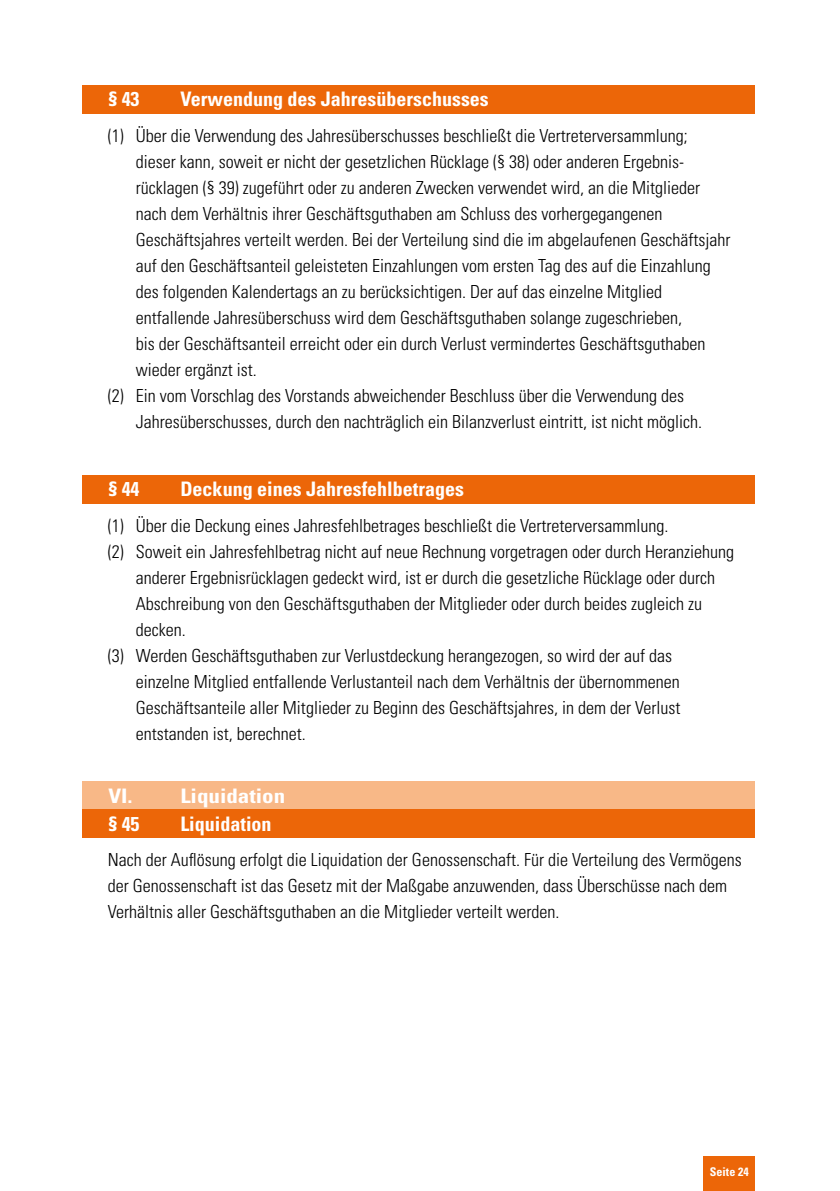
<style>
.page{position:relative;width:840px;height:1191px;background:#fff}
.page>*{position:absolute;margin:0;border:0;box-sizing:border-box;transform-origin:0 0}
.t1{font:700 condensed 20px "Univers";color:#fff}
.t2{font:700 condensed 20px/28.4px "Univers";color:#fff;scale:1.15 1}
.t3{font:300 condensed 18px/26px "Univers";color:#000}
.t4{font:700 condensed 12px "Univers";color:#fff}
</style>
<div class="page">
<div style="left:82px;top:85px;width:672px;height:28px;background:#ec6608"></div>
<div style="left:82px;top:475px;width:672px;height:28px;background:#ec6608"></div>
<div style="left:82px;top:781px;width:672px;height:28px;background:#f8b887"></div>
<div style="left:82px;top:809px;width:672px;height:29px;background:#ec6608"></div>
<div style="left:703px;top:1157px;width:51px;height:34px;background:#ec6608"></div>
<p class="t1" style="left:108px;top:87px;width:33px">§ 43</p>
<p class="t1" style="left:180px;top:87px;width:310px">Verwendung des Jahresüberschusses</p>
<p class="t3" style="left:108px;top:122px;width:581px">(1) Über die Verwendung des Jahresüberschusses beschließt die Vertreterversammlung;</p>
<p class="t3" style="left:136px;top:148px;width:549px">dieser kann, soweit er nicht der gesetzlichen Rücklage (§ 38) oder anderen Ergebnis-</p>
<p class="t3" style="left:136px;top:174px;width:565px">rücklagen (§ 39) zugeführt oder zu anderen Zwecken verwendet wird, an die Mitglieder</p>
<p class="t3" style="left:136px;top:200px;width:528px">nach dem Verhältnis ihrer Geschäftsguthaben am Schluss des vorhergegangenen</p>
<p class="t3" style="left:136px;top:226px;width:596px">Geschäftsjahres verteilt werden. Bei der Verteilung sind die im abgelaufenen Geschäftsjahr</p>
<p class="t3" style="left:136px;top:252px;width:576px">auf den Geschäftsanteil geleisteten Einzahlungen vom ersten Tag des auf die Einzahlung</p>
<p class="t3" style="left:136px;top:278px;width:527px">des folgenden Kalendertags an zu berücksichtigen. Der auf das einzelne Mitglied</p>
<p class="t3" style="left:136px;top:304px;width:547px">entfallende Jahresüberschuss wird dem Geschäftsguthaben solange zugeschrieben,</p>
<p class="t3" style="left:136px;top:330px;width:571px">bis der Geschäftsanteil erreicht oder ein durch Verlust vermindertes Geschäftsguthaben</p>
<p class="t3" style="left:136px;top:356px;width:122px">wieder ergänzt ist.</p>
<p class="t3" style="left:108px;top:382px;width:577px">(2) Ein vom Vorschlag des Vorstands abweichender Beschluss über die Verwendung des</p>
<p class="t3" style="left:136px;top:408px;width:567px">Jahresüberschusses, durch den nachträglich ein Bilanzverlust eintritt, ist nicht möglich.</p>
<p class="t1" style="left:108px;top:477px;width:33px">§ 44</p>
<p class="t1" style="left:180px;top:477px;width:285px">Deckung eines Jahresfehlbetrages</p>
<p class="t3" style="left:108px;top:512px;width:562px">(1) Über die Deckung eines Jahresfehlbetrages beschließt die Vertreterversammlung.</p>
<p class="t3" style="left:108px;top:538px;width:627px">(2) Soweit ein Jahresfehlbetrag nicht auf neue Rechnung vorgetragen oder durch Heranziehung</p>
<p class="t3" style="left:136px;top:564px;width:580px">anderer Ergebnisrücklagen gedeckt wird, ist er durch die gesetzliche Rücklage oder durch</p>
<p class="t3" style="left:136px;top:590px;width:567px">Abschreibung von den Geschäftsguthaben der Mitglieder oder durch beides zugleich zu</p>
<p class="t3" style="left:136px;top:616px;width:51px">decken.</p>
<p class="t3" style="left:108px;top:642px;width:565px">(3) Werden Geschäftsguthaben zur Verlustdeckung herangezogen, so wird der auf das</p>
<p class="t3" style="left:136px;top:668px;width:545px">einzelne Mitglied entfallende Verlustanteil nach dem Verhältnis der übernommenen</p>
<p class="t3" style="left:136px;top:694px;width:546px">Geschäftsanteile aller Mitglieder zu Beginn des Geschäftsjahres, in dem der Verlust</p>
<p class="t3" style="left:136px;top:720px;width:171px">entstanden ist, berechnet.</p>
<p class="t2" style="left:108px;top:781px;width:155px">VI. Liquidation § 45</p>
<p class="t1" style="left:180px;top:811px;width:93px">Liquidation</p>
<p class="t3" style="left:108px;top:846px;width:635px">Nach der Auflösung erfolgt die Liquidation der Genossenschaft. Für die Verteilung des Vermögens der Genossenschaft ist das Gesetz mit der Maßgabe anzuwenden, dass Überschüsse nach dem<br>Verhältnis aller Geschäftsguthaben an die Mitglieder verteilt werden.</p>
<p class="t4" style="left:709px;top:1164px;width:40px">Seite 24</p>
</div>
